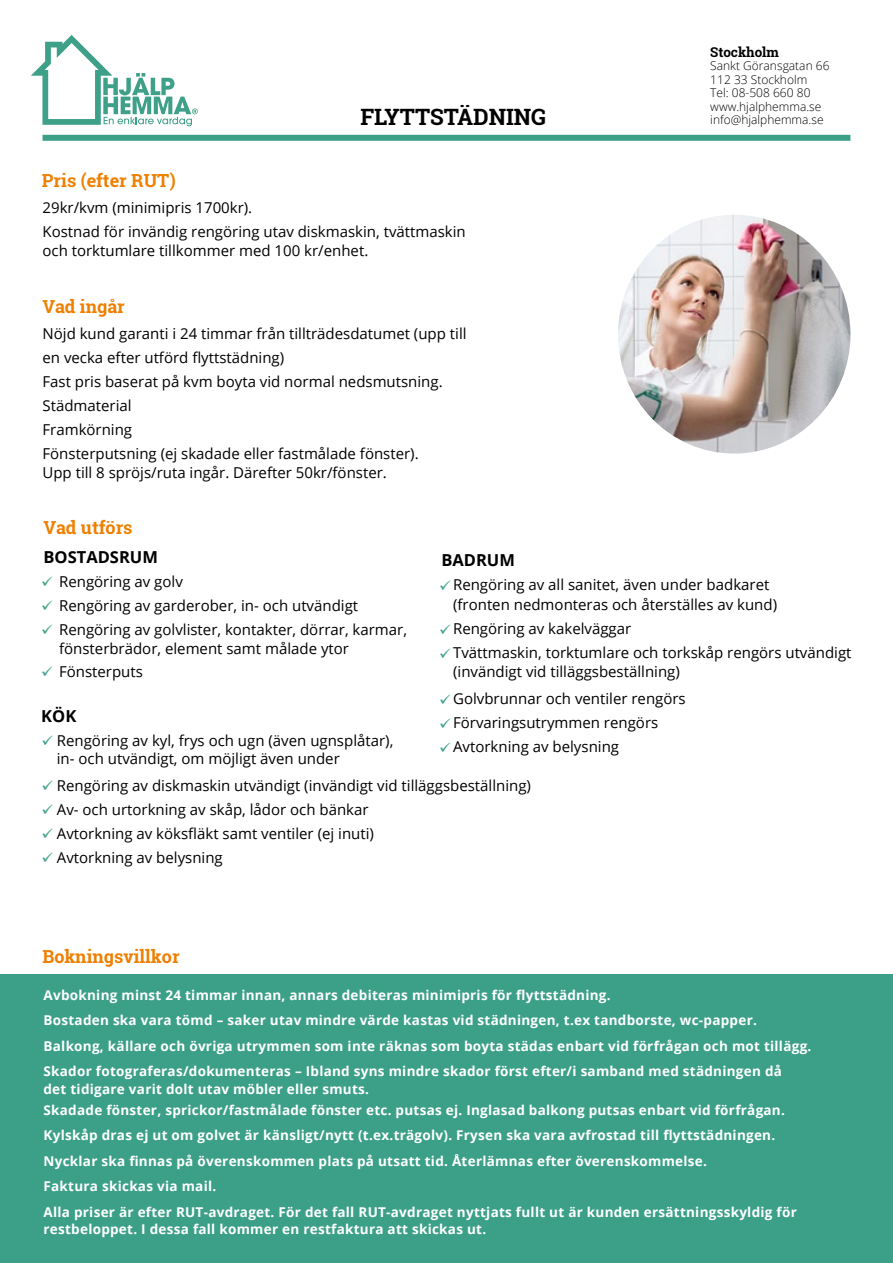
<style>
.page{position:relative;width:893px;height:1263px;background:#fff}
.page>*{position:absolute;margin:0;border:0;box-sizing:border-box;transform-origin:0 0}
.t1{font:700 22.5px "Roboto Slab";color:#000}
.t2{font:700 18px "Roboto Slab";color:#ee7f00}
.t3{font:700 16.5px "Open Sans";color:#000}
.t4{font:15px/24px "Open Sans";color:#000}
.t5{font:15px/24px "Wingdings";color:#3ca089;text-align:justify}
.t6{font:700 13.5px/25.5px "Open Sans";letter-spacing:.02em;color:#fff}
.t7{font:700 13.5px "Roboto Slab";color:#000}
.t8{font:300 12px/13.5px "Open Sans";color:#000}
.s1{color:#3ca089}
</style>
<div class="page">
<div style="left:0;top:975px;width:893px;height:288px;background:#3ca089"></div>
<img style="left:618px;top:215px;width:232px;height:239px">
<svg style="left:31px;top:35px;width:167px;height:91px"></svg>
<div style="left:43px;top:135px;width:807px;height:6px;background:#3ca089"></div>
<p class="t2" style="left:42px;top:168px;width:135px">Pris (efter RUT)</p>
<p class="t7" style="left:710px;top:43px;width:70px">Stockholm</p>
<p class="t8" style="left:710px;top:59px;width:121px">Sankt Göransgatan 66<br>112 33 Stockholm<br>Tel: 08-508 660 80 www.hjalphemma.se</p>
<h1 class="t1" style="left:360px;top:101px;width:187px">FLYTTSTÄDNING</h1>
<p class="t8" style="left:710px;top:113px;width:115px">info@hjalphemma.se</p>
<p class="t4" style="left:43px;top:195px;width:425px">29kr/kvm (minimipris 1700kr).<br>Kostnad för invändig rengöring utav diskmaskin, tvättmaskin</p>
<p class="t4" style="left:43px;top:238px;width:327px">och torktumlare tillkommer med 100 kr/enhet.</p>
<p class="t2" style="left:43px;top:294px;width:84px">Vad ingår</p>
<p class="t4" style="left:43px;top:321px;width:426px">Nöjd kund garanti i 24 timmar från tillträdesdatumet (upp till en vecka efter utförd flyttstädning)<br>Fast pris baserat på kvm boyta vid normal nedsmutsning.<br>Städmaterial<br>Framkörning<br>Fönsterputsning (ej skadade eller fastmålade fönster).</p>
<p class="t4" style="left:43px;top:460px;width:346px">Upp till 8 spröjs/ruta ingår. Därefter 50kr/fönster.</p>
<p class="t2" style="left:44px;top:515px;width:91px">Vad utförs</p>
<p class="t3" style="left:44px;top:545px;width:116px">BOSTADSRUM</p>
<p class="t4" style="left:41px;top:569px;width:143px"><span class="s1">✓</span> Rengöring av golv</p>
<p class="t4" style="left:41px;top:593px;width:318px"><span class="s1">✓</span> Rengöring av garderober, in- och utvändigt</p>
<p class="t4" style="left:59px;top:619px;width:349px;line-height:19.5px;text-indent:-18px"><span class="s1">✓</span> Rengöring av golvlister, kontakter, dörrar, karmar, fönsterbrädor, element samt målade ytor</p>
<p class="t4" style="left:41px;top:659px;width:103px"><span class="s1">✓</span> Fönsterputs</p>
<p class="t3" style="left:41px;top:704px;width:37px">KÖK</p>
<p class="t4" style="left:57px;top:731px;width:338px;line-height:18px;text-indent:-15px"><span class="s1">✓</span> Rengöring av kyl, frys och ugn (även ugnsplåtar), in- och utvändigt, om möjligt även under</p>
<p class="t4" style="left:42px;top:773px;width:491px"><span class="s1">✓</span> Rengöring av diskmaskin utvändigt (invändigt vid tilläggsbeställning)</p>
<p class="t4" style="left:42px;top:797px;width:329px"><span class="s1">✓</span> Av- och urtorkning av skåp, lådor och bänkar</p>
<p class="t4" style="left:42px;top:821px;width:334px"><span class="s1">✓</span> Avtorkning av köksfläkt samt ventiler (ej inuti)</p>
<p class="t4" style="left:42px;top:845px;width:183px"><span class="s1">✓</span> Avtorkning av belysning</p>
<p class="t3" style="left:441px;top:548px;width:75px">BADRUM</p>
<p class="t4" style="left:453px;top:574px;width:326px;line-height:19.5px">Rengöring av all sanitet, även under badkaret (fronten nedmonteras och återställes av kund)</p>
<p class="t4" style="left:453px;top:616px;width:400px">Rengöring av kakelväggar<br>Tvättmaskin, torktumlare och torkskåp rengörs utvändigt</p>
<p class="t4" style="left:453px;top:658px;width:234px;line-height:27px">(invändigt vid tilläggsbeställning)<br>Golvbrunnar och ventiler rengörs</p>
<p class="t4" style="left:453px;top:710px;width:207px">Förvaringsutrymmen rengörs<br>Avtorkning av belysning</p>
<p class="t5" style="left:439px;top:689px;width:13px">✓ ✓ ✓</p>
<p class="t2" style="left:43px;top:944px;width:139px">Bokningsvillkor</p>
<p class="t6" style="left:44px;top:982px;width:769px">Avbokning minst 24 timmar innan, annars debiteras minimipris för flyttstädning.<br>Bostaden ska vara tömd – saker utav mindre värde kastas vid städningen, t.ex tandborste, wc-papper.<br>Balkong, källare och övriga utrymmen som inte räknas som boyta städas enbart vid förfrågan och mot tillägg.<br>Skador fotograferas/dokumenteras – Ibland syns mindre skador först efter/i samband med städningen då</p>
<p class="t6" style="left:44px;top:1078px;width:743px;line-height:21px">det tidigare varit dolt utav möbler eller smuts.<br>Skadade fönster, sprickor/fastmålade fönster etc. putsas ej. Inglasad balkong putsas enbart vid förfrågan.</p>
<p class="t6" style="left:44px;top:1122px;width:755px">Kylskåp dras ej ut om golvet är känsligt/nytt (t.ex.trägolv). Frysen ska vara avfrostad till flyttstädningen.<br>Nycklar ska finnas på överenskommen plats på utsatt tid. Återlämnas efter överenskommelse.<br>Faktura skickas via mail.<br>Alla priser är efter RUT-avdraget. För det fall RUT-avdraget nyttjats fullt ut är kunden ersättningsskyldig för</p>
<p class="t6" style="left:44px;top:1216px;width:444px">restbeloppet. I dessa fall kommer en restfaktura att skickas ut.</p>
</div>
